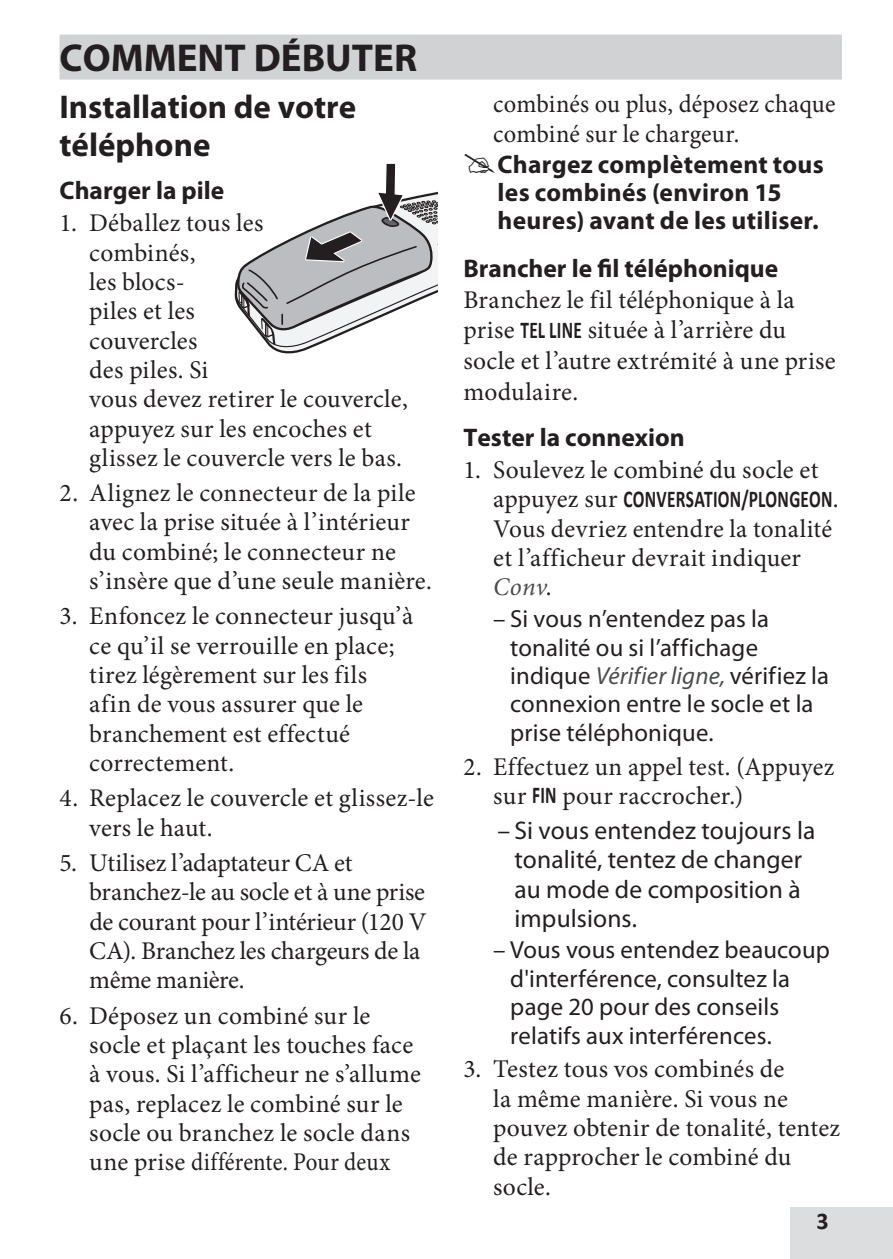
<style>
.page{position:relative;width:893px;height:1259px;background:#fff}
.page>*{position:absolute;margin:0;border:0;box-sizing:border-box;transform-origin:0 0}
.t1{font:700 39px "Myriad Pro";color:#231f20}
.t2{font:700 33px/37.8px "Myriad Pro";color:#231f20}
.t3{font:25.5px/29.4px "Minion Pro";letter-spacing:.005em;color:#231f20}
.t4{font:700 25.5px/28.2px "Myriad Pro";letter-spacing:.005em;color:#231f20}
.t5{font:25.5px/29.4px "Myriad Pro";letter-spacing:.005em;color:#231f20}
.t6{font:25.5px/29.4px "Minion Pro";letter-spacing:.005em;color:#231f20;scale:.96 1}
.t7{font:24.6px/28.5px "Myriad Pro";letter-spacing:.01em;color:#231f20}
.t8{font:700 24.3px "Calibri";letter-spacing:.015em;color:#231f20;scale:.72 1}
.t9{font:700 24px "Calibri";color:#231f20}
.s1{font-family:"Calibri";font-weight:700;font-size:24.3px}
.s2{font-family:"Minion Pro";font-weight:400;font-size:25.5px}
.s3{font-style:italic;color:#4b4c4d}
</style>
<div class="page">
<div style="left:791px;top:1208px;width:102px;height:51px;background:#dcdddf"></div>
<svg style="left:234px;top:164px;width:204px;height:190px"></svg>
<div style="left:60px;top:35px;width:782px;height:45px;background:#d1d2d4"></div>
<h1 class="t1" style="left:60px;top:33px;width:359px">COMMENT DÉBUTER</h1>
<p class="t2" style="left:60px;top:87px;width:298px">Installation de votre téléphone</p>
<p class="t4" style="left:60px;top:176px;width:166px">Charger la pile</p>
<p class="t3" style="left:89px;top:208px;width:320px;text-indent:-30px">1. Déballez tous les<br>combinés,<br>les blocs-<br>piles et les<br>couvercles<br>des piles. Si<br>vous devez retirer le couvercle, appuyez sur les encoches et glissez le couvercle vers le bas.</p>
<p class="t3" style="left:89px;top:478px;width:344px;text-indent:-30px">2. Alignez le connecteur de la pile avec la prise située à l’intérieur du combiné; le connecteur ne s’insère que d’une seule manière.</p>
<p class="t3" style="left:89px;top:602px;width:325px;text-indent:-30px">3. Enfoncez le connecteur jusqu’à ce qu’il se verrouille en place; tirez légèrement sur les fils afin de vous assurer que le branchement est effectué correctement.</p>
<p class="t3" style="left:89px;top:783px;width:346px;text-indent:-30px">4. Replacez le couvercle et glissez-le vers le haut.</p>
<p class="t3" style="left:89px;top:848px;width:339px;text-indent:-30px">5. Utilisez l’adaptateur CA et branchez-le au socle et à une prise de courant pour l’intérieur (120 V<br>CA). Branchez les chargeurs de la même manière.</p>
<p class="t3" style="left:89px;top:1001px;width:333px;text-indent:-30px">6. Déposez un combiné sur le socle et plaçant les touches face à vous. Si l’afficheur ne s’allume pas, replacez le combiné sur le socle ou branchez le socle dans une prise différente. Pour deux</p>
<p class="t6" style="left:493px;top:89px;width:358px">combinés ou plus, déposez chaque combiné sur le chargeur.</p>
<p class="t4" style="left:497px;top:149px;width:328px">Chargez complètement tous les combinés (environ 15 heures) avant de les utiliser.</p>
<p class="t4" style="left:463px;top:254px;width:316px">Brancher le fil téléphonique</p>
<p class="t3" style="left:463px;top:284px;width:374px;line-height:30.6px">Branchez le fil téléphonique à la prise <span class="s1">TEL line</span> située à l’arrière du socle et l’autre extrémité à une prise modulaire.</p>
<p class="t4" style="left:463px;top:422px;width:223px">Tester la connexion</p>
<p class="t3" style="left:463px;top:455px;width:357px">1. Soulevez le combiné du socle et</p>
<p class="t8" style="left:493px;top:483px;width:481px"><span class="s2">appuyez sur</span> CONVERSATION/PLONGEON<span class="s2">.</span></p>
<p class="t3" style="left:493px;top:514px;width:340px">Vous devriez entendre la tonalité et l’afficheur devrait indiquer<br><span class="s3">Conv</span>.</p>
<p class="t7" style="left:510px;top:604px;width:320px;text-indent:-17px">– Si vous n’entendez pas la tonalité ou si l’affichage indique <span class="s3">Vérifier ligne,</span> vérifiez la connexion entre le socle et la prise téléphonique.</p>
<p class="t3" style="left:493px;top:752px;width:343px;text-indent:-30px">2. Effectuez un appel test. (Appuyez sur <span class="s1">FIN</span> pour raccrocher.)</p>
<p class="t5" style="left:514px;top:815px;width:302px;text-indent:-17px">– Si vous entendez toujours la tonalité, tentez de changer au mode de composition à impulsions.</p>
<p class="t7" style="left:510px;top:935px;width:321px;text-indent:-17px">– Vous vous entendez beaucoup d'interférence, consultez la page 20 pour des conseils relatifs aux interférences.</p>
<p class="t3" style="left:493px;top:1054px;width:349px;text-indent:-30px">3. Testez tous vos combinés de<br>la même manière. Si vous ne pouvez obtenir de tonalité, tentez de rapprocher le combiné du socle.</p>
<p class="t9" style="left:816px;top:1205px;width:14px">3</p>
</div>
